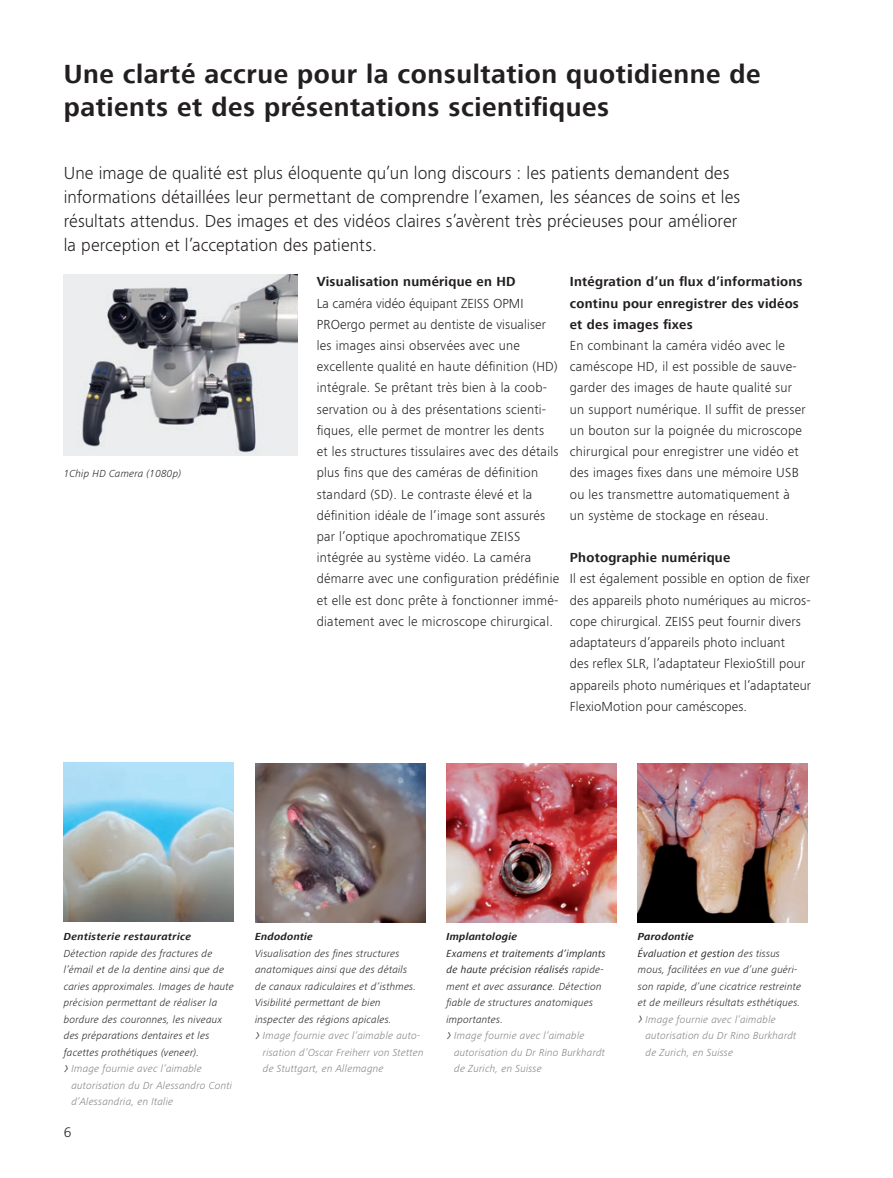
<style>
.page{position:relative;width:893px;height:1178px;background:#fff}
.page>*{position:absolute;margin:0;border:0;box-sizing:border-box;transform-origin:0 0}
.t1{font:700 27px/33px "ZEISS Frutiger Next W1 G";letter-spacing:.02em;color:#231f20}
.t2{font:300 18px/24px "ZEISS Frutiger Next W1 G";letter-spacing:.005em;color:#231f20}
.t3{font:300 14.25px "ZEISS Frutiger Next W1 G";color:#231f20}
.t4{font:300 13.5px/21.1px "ZEISS Frutiger Next W1 G";letter-spacing:.02em;color:#231f20}
.t5{font:700 13.5px/21.1px "ZEISS Frutiger Next W1 G";letter-spacing:.02em;color:#231f20}
.t6{font:italic 300 10.5px/16.5px "ZEISS Frutiger Next W1 G";letter-spacing:.02em;color:#231f20}
.t7{font:italic 300 10.5px/16.5px "ZEISS Frutiger Next W1 G";letter-spacing:.02em;color:#808285}
.t8{font:italic 700 10.5px "ZEISS Frutiger Next W1 G";letter-spacing:.025em;color:#231f20}
.s1{font-weight:400}
.s2{font-weight:700}
</style>
<div class="page">
<img style="left:64px;top:275px;width:234px;height:181px">
<img style="left:446px;top:763px;width:171px;height:159px">
<img style="left:638px;top:763px;width:170px;height:159px">
<img style="left:255px;top:763px;width:170px;height:159px">
<img style="left:64px;top:762px;width:170px;height:160px">
<svg style="left:64px;top:1065px;width:4px;height:7px"></svg>
<svg style="left:255px;top:1032px;width:5px;height:7px"></svg>
<svg style="left:446px;top:1032px;width:5px;height:7px"></svg>
<svg style="left:638px;top:1015px;width:4px;height:7px"></svg>
<h1 class="t1" style="left:64px;top:59px;width:698px">Une clarté accrue pour la consultation quotidienne de patients et des présentations scientifiques</h1>
<p class="t2" style="left:64px;top:160px;width:678px">Une image de qualité est plus éloquente qu’un long discours : les patients demandent des informations détaillées leur permettant de comprendre l’examen, les séances de soins et les résultats attendus. Des images et des vidéos claires s’avèrent très précieuses pour améliorer la perception et l’acceptation des patients.</p>
<p class="t5" style="left:317px;top:272px;width:200px">Visualisation numérique en HD</p>
<p class="t4" style="left:317px;top:292px;width:244px">La caméra vidéo équipant ZEISS OPMI PROergo permet au dentiste de visualiser les images ainsi observées avec une excellente qualité en haute définition (HD) intégrale. Se prêtant très bien à la coob&shy;servation ou à des présentations scienti&shy;fiques, elle permet de montrer les dents<br>et les structures tissulaires avec des détails plus fins que des caméras de définition standard (SD). Le contraste élevé et la définition idéale de l’image sont assurés par l’optique apochromatique ZEISS intégrée au système vidéo. La caméra démarre avec une configuration prédéfinie et elle est donc prête à fonctionner immé&shy;diatement avec le microscope chirurgical.</p>
<p class="t5" style="left:570px;top:272px;width:234px">Intégration d’un flux d’informations continu pour enregistrer des vidéos et des images fixes</p>
<p class="t4" style="left:570px;top:334px;width:237px">En combinant la caméra vidéo avec le caméscope HD, il est possible de sauve&shy;garder des images de haute qualité sur un support numérique. Il suffit de presser un bouton sur la poignée du microscope chirurgical pour enregistrer une vidéo et des images fixes dans une mémoire USB ou les transmettre automatiquement à un système de stockage en réseau.</p>
<p class="t5" style="left:570px;top:548px;width:162px">Photographie numérique</p>
<p class="t4" style="left:570px;top:568px;width:243px">Il est également possible en option de fixer des appareils photo numériques au micros&shy;cope chirurgical. ZEISS peut fournir divers adaptateurs d’appareils photo incluant<br>des reflex SLR, l’adaptateur FlexioStill pour appareils photo numériques et l’adaptateur FlexioMotion pour caméscopes.</p>
<p class="t6" style="left:64px;top:465px;width:119px">1Chip HD Camera (1080p)</p>
<p class="t8" style="left:64px;top:930px;width:129px">Dentisterie restauratrice</p>
<p class="t6" style="left:64px;top:944px;width:172px">Détection rapide des fractures de l’émail et de la dentine ainsi que de caries approximales. Images de haute précision permettant de réaliser la bordure des couronnes, les niveaux des préparations dentaires et les facettes prothétiques (veneer).</p>
<p class="t7" style="left:71px;top:1060px;width:162px">Image fournie avec l’aimable autorisation du Dr Alessandro Conti d’Alessandria, en Italie</p>
<p class="t3" style="left:64px;top:1122px;width:9px">6</p>
<p class="t8" style="left:255px;top:930px;width:59px">Endodontie</p>
<p class="t6" style="left:255px;top:944px;width:163px">Visualisation des fines structures anatomiques ainsi que des détails de canaux radiculaires et d’isthmes.<br>Visibilité permettant de bien inspecter des régions apicales.</p>
<p class="t7" style="left:263px;top:1027px;width:162px">Image fournie avec l’aimable auto&shy;risation d’Oscar Freiherr von Stetten de Stuttgart, en Allemagne</p>
<p class="t8" style="left:446px;top:930px;width:72px">Implantologie</p>
<p class="t6" style="left:446px;top:944px;width:161px"><span class="s1">Examens et traitements d’implants de haute précision réalisés</span> rapide&shy;ment et avec assur<span class="s1">ance</span>. Détection fiable de structures anatomiques importantes.</p>
<p class="t7" style="left:454px;top:1027px;width:152px">Image fournie avec l’aimable autorisation du Dr Rino Burkhardt de Zurich, en Suisse</p>
<p class="t6" style="left:638px;top:928px;width:165px"><span class="s2">Parodontie<br></span><span class="s1">Évalu</span>a<span class="s1">tion et gestion</span> des tissus mous, facilitées en vue d’une guéri&shy;son rapide, d’une cicatrice restreinte et de meilleurs résultats esthétiques.</p>
<p class="t7" style="left:645px;top:1010px;width:152px">Image fournie avec l’aimable autorisation du Dr Rino Burkhardt de Zurich, en Suisse</p>
</div>
